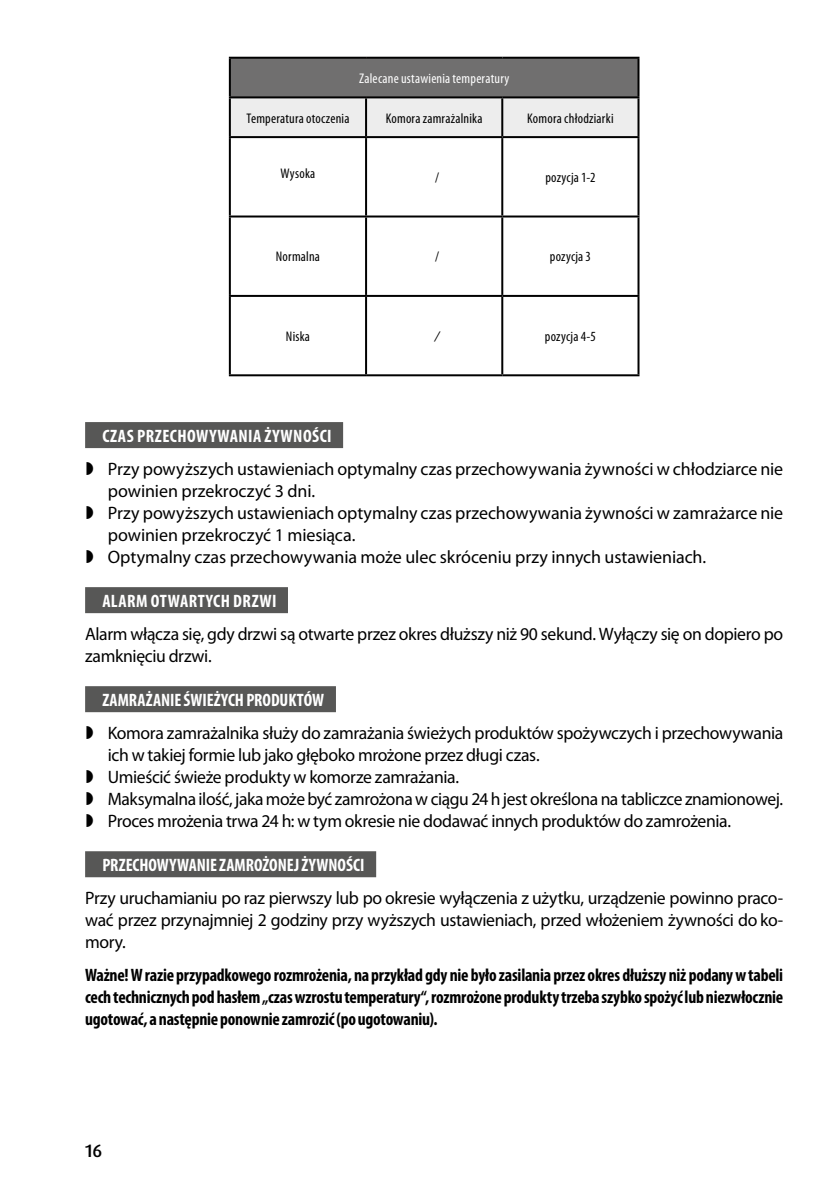
<style>
.page{position:relative;width:840px;height:1191px;background:#fff}
.page>*{position:absolute;margin:0;border:0;box-sizing:border-box;transform-origin:0 0}
.t1{font:18px/22px "Myriad Pro";letter-spacing:-.015em;color:#000}
.t2{font:700 condensed 18px/22px "Myriad Pro";letter-spacing:-.015em;color:#000;text-align:justify}
.t3{font:700 condensed 18px "Myriad Pro";color:#fff}
.t4{font:700 condensed 18px "Myriad Pro";letter-spacing:.02em;color:#fff}
.t5{font:500 18px "Dax Pro";color:#000}
.t6{font:condensed 14px "Myriad Pro";letter-spacing:.015em;color:#000}
.t7{font:condensed 14px "Myriad Pro";letter-spacing:.015em;color:#fff}
.t8{font:italic 14px "Myriad Pro";color:#000}
</style>
<div class="page">
<div style="left:85px;top:422px;width:258px;height:26px;background:#575756"></div>
<div style="left:85px;top:587px;width:203px;height:26px;background:#575756"></div>
<div style="left:85px;top:686px;width:251px;height:26px;background:#575756"></div>
<div style="left:85px;top:851px;width:291px;height:26px;background:#575756"></div>
<div style="left:230px;top:58px;width:408px;height:39px;background:#706f6f"></div>
<div style="left:231px;top:98px;width:406px;height:38px;background:#ededed"></div>
<hr style="left:229px;top:57px;width:137px;height:2px;background:#000">
<hr style="left:229px;top:59px;width:2px;height:37px;background:#000">
<hr style="left:366px;top:57px;width:136px;height:2px;background:#000">
<hr style="left:502px;top:57px;width:137px;height:2px;background:#000">
<hr style="left:637px;top:59px;width:2px;height:37px;background:#000">
<hr style="left:229px;top:96px;width:137px;height:2px;background:#000">
<hr style="left:229px;top:98px;width:2px;height:38px;background:#000">
<hr style="left:366px;top:96px;width:136px;height:2px;background:#000">
<hr style="left:365px;top:98px;width:2px;height:38px;background:#000">
<hr style="left:502px;top:96px;width:137px;height:2px;background:#000">
<hr style="left:501px;top:98px;width:2px;height:38px;background:#000">
<hr style="left:637px;top:98px;width:2px;height:38px;background:#000">
<hr style="left:229px;top:136px;width:137px;height:2px;background:#000">
<hr style="left:229px;top:138px;width:2px;height:77px;background:#000">
<hr style="left:366px;top:136px;width:136px;height:2px;background:#000">
<hr style="left:365px;top:138px;width:2px;height:77px;background:#000">
<hr style="left:502px;top:136px;width:137px;height:2px;background:#000">
<hr style="left:501px;top:138px;width:2px;height:77px;background:#000">
<hr style="left:637px;top:138px;width:2px;height:77px;background:#000">
<hr style="left:229px;top:215px;width:137px;height:2px;background:#000">
<hr style="left:229px;top:217px;width:2px;height:78px;background:#000">
<hr style="left:366px;top:215px;width:136px;height:2px;background:#000">
<hr style="left:365px;top:217px;width:2px;height:78px;background:#000">
<hr style="left:502px;top:215px;width:137px;height:2px;background:#000">
<hr style="left:501px;top:217px;width:2px;height:78px;background:#000">
<hr style="left:637px;top:217px;width:2px;height:78px;background:#000">
<hr style="left:229px;top:295px;width:137px;height:2px;background:#000">
<hr style="left:229px;top:297px;width:2px;height:77px;background:#000">
<hr style="left:366px;top:295px;width:136px;height:2px;background:#000">
<hr style="left:365px;top:297px;width:2px;height:77px;background:#000">
<hr style="left:502px;top:295px;width:137px;height:2px;background:#000">
<hr style="left:501px;top:297px;width:2px;height:77px;background:#000">
<hr style="left:637px;top:297px;width:2px;height:77px;background:#000">
<hr style="left:229px;top:374px;width:137px;height:2px;background:#000">
<hr style="left:366px;top:374px;width:136px;height:2px;background:#000">
<hr style="left:502px;top:374px;width:137px;height:2px;background:#000">
<p class="t7" style="left:359px;top:71px;width:151px">Zalecane ustawienia temperatury</p>
<p class="t6" style="left:246px;top:110px;width:104px">Temperatura otoczenia</p>
<p class="t6" style="left:385px;top:110px;width:98px">Komora zamrażalnika</p>
<p class="t6" style="left:527px;top:110px;width:88px">Komora chłodziarki</p>
<p class="t6" style="left:280px;top:166px;width:36px">Wysoka</p>
<p class="t6" style="left:435px;top:170px;width:5px">/</p>
<p class="t6" style="left:545px;top:170px;width:51px">pozycja 1-2</p>
<p class="t6" style="left:276px;top:249px;width:46px">Normalna</p>
<p class="t6" style="left:435px;top:249px;width:5px">/</p>
<p class="t6" style="left:549px;top:249px;width:43px">pozycja 3</p>
<p class="t6" style="left:286px;top:329px;width:26px">Niska</p>
<p class="t8" style="left:434px;top:329px;width:6px">/</p>
<p class="t6" style="left:544px;top:329px;width:52px">pozycja 4-5</p>
<p class="t4" style="left:102px;top:426px;width:231px">CZAS PRZECHOWYWANIA ŻYWNOŚCI</p>
<p class="t1" style="left:108px;top:458px;width:676px">Przy powyższych ustawieniach optymalny czas przechowywania żywności w chłodziarce nie powinien przekroczyć 3 dni.<br>Przy powyższych ustawieniach optymalny czas przechowywania żywności w zamrażarce nie powinien przekroczyć 1 miesiąca.<br>Optymalny czas przechowywania może ulec skróceniu przy innych ustawieniach.</p>
<p class="t4" style="left:102px;top:591px;width:176px">ALARM OTWARTYCH DRZWI</p>
<p class="t1" style="left:85px;top:623px;width:699px">Alarm włącza się, gdy drzwi są otwarte przez okres dłuższy niż 90 sekund. Wyłączy się on dopiero po zamknięciu drzwi.</p>
<p class="t3" style="left:102px;top:690px;width:223px">ZAMRAŻANIE ŚWIEŻYCH PRODUKTÓW</p>
<p class="t1" style="left:108px;top:722px;width:676px">Komora zamrażalnika służy do zamrażania świeżych produktów spożywczych i przechowywania ich w takiej formie lub jako głęboko mrożone przez długi czas.<br>Umieścić świeże produkty w komorze zamrażania.<br>Maksymalna ilość, jaka może być zamrożona w ciągu 24 h jest określona na tabliczce znamionowej.<br>Proces mrożenia trwa 24 h: w tym okresie nie dodawać innych produktów do zamrożenia.</p>
<p class="t3" style="left:102px;top:855px;width:263px">PRZECHOWYWANIE ZAMROŻONEJ ŻYWNOŚCI</p>
<p class="t1" style="left:85px;top:887px;width:699px;text-align:justify">Przy uruchamianiu po raz pierwszy lub po okresie wyłączenia z użytku, urządzenie powinno praco&shy;wać przez przynajmniej 2 godziny przy wyższych ustawieniach, przed włożeniem żywności do ko&shy;mory.</p>
<p class="t2" style="left:85px;top:964px;width:699px">Ważne! Wrazie przypadkowego rozmrożenia, naprzykład gdy nie było zasilania przez okres dłuższy niż podany wtabeli cech technicznych pod hasłem „czas wzrostu temperatury“, rozmrożone produkty trzeba szybko spożyć lub niezwłocznie ugotować, anastępnie ponownie zamrozić (pougotowaniu).</p>
<p class="t5" style="left:85px;top:1139px;width:19px">16</p>
</div>
